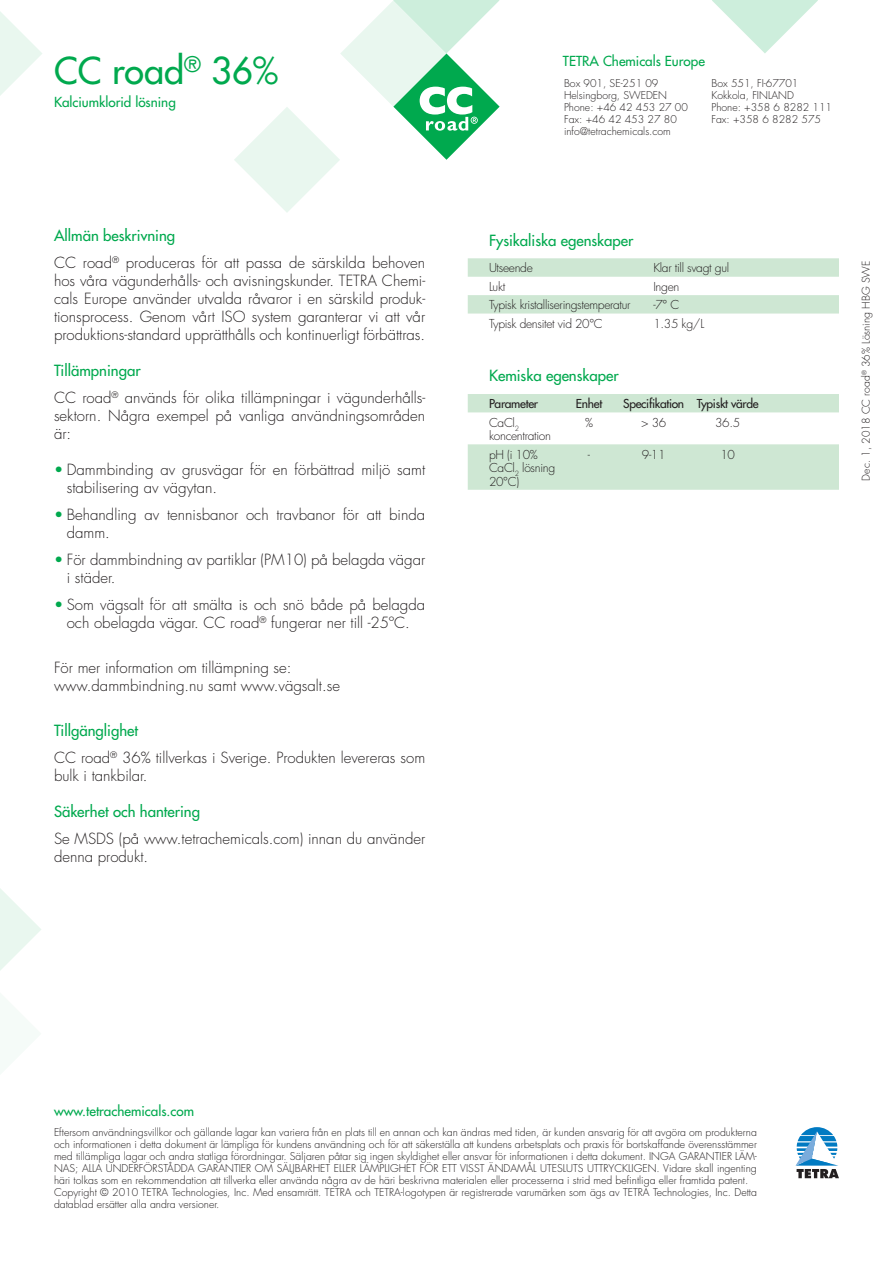
<style>
.page{position:relative;width:893px;height:1263px;background:#fff}
.page>*{position:absolute;margin:0;border:0;box-sizing:border-box;transform-origin:0 0}
.Rubrik_1{font:500 36px "Futura Std";color:#00a94e}
.Brödtext{font:300 15px/18px "Futura Std";color:#231f20}
.Tabell_rubrik{font:500 15px "Futura Std";color:#00a94e}
.Rubrik_2{font:500 15px "Futura Std";color:#00a94e}
.Rubrik_4{font:500 13.5px "Futura Std";color:#00a94e}
.Rubrik_3{font:500 13.5px "Futura Std";color:#00a94e}
.Tabell_text{font:300 12px/13.5px "Futura Std";letter-spacing:-.025em;color:#231f20}
.Tabell_siffror{font:500 12px "Futura Std";letter-spacing:-.025em;color:#231f20}
.Tabell_siffror-2{font:300 12px "Futura Std";letter-spacing:-.025em;color:#231f20}
.Tabell_text-2{font:500 12px "Futura Std";letter-spacing:-.025em;color:#231f20}
.Sidhuvud_Sidfot{font:300 10.5px/12px "Futura Std";color:#231f20;text-align:justify}
.s1{color:#00a94e}
</style>
<div class="page">
<svg style="left:0;top:888px;width:41px;height:83px"></svg>
<svg style="left:0;top:11px;width:42px;height:85px"></svg>
<svg style="left:712px;top:0;width:106px;height:53px"></svg>
<svg style="left:234px;top:0;width:266px;height:212px"></svg>
<svg style="left:795px;top:1127px;width:44px;height:51px"></svg>
<svg style="left:468px;top:394px;width:371px;height:96px"></svg>
<svg style="left:468px;top:258px;width:371px;height:56px"></svg>
<p class="Rubrik_1" style="left:54px;top:48px;width:226px">CC road<sup>®</sup> 36%</p>
<p class="Rubrik_3" style="left:54px;top:93px;width:123px">Kalciumklorid lösning</p>
<p class="Rubrik_2" style="left:54px;top:226px;width:123px">Allmän beskrivning</p>
<p class="Brödtext" style="left:54px;top:254px;width:373px;text-align:justify">CC road<sup>®</sup> produceras för att passa de särskilda behoven hos våra vägunderhålls- och avisningskunder. TETRA Chemi&shy;cals Europe använder utvalda råvaror i en särskild produk&shy;tionsprocess. Genom vårt ISO system garanterar vi att vår produktions-standard upprätthålls och kontinuerligt förbättras.</p>
<p class="Rubrik_2" style="left:54px;top:361px;width:88px">Tillämpningar</p>
<p class="Brödtext" style="left:54px;top:389px;width:373px;text-align:justify">CC road<sup>®</sup> används för olika tillämpningar i vägunderhålls&shy;sektorn. Några exempel på vanliga användningsområden är:</p>
<p class="Brödtext" style="left:67px;top:461px;width:360px;text-indent:-13px"><span class="s1">•</span> Dammbinding av grusvägar för en förbättrad miljö samt stabilisering av vägytan.</p>
<p class="Brödtext" style="left:67px;top:506px;width:360px;text-indent:-13px"><span class="s1">•</span> Behandling av tennisbanor och travbanor för att binda damm.</p>
<p class="Brödtext" style="left:67px;top:551px;width:360px;text-indent:-13px"><span class="s1">•</span> För dammbindning av partiklar (PM10) på belagda vägar i städer.</p>
<p class="Brödtext" style="left:54px;top:596px;width:373px;text-align:center"><span class="s1">•</span> Som vägsalt för att smälta is och snö både på belagda och obelagda vägar. CC road<sup>®</sup> fungerar ner till -25ºC.</p>
<p class="Brödtext" style="left:54px;top:659px;width:239px">För mer information om tillämpning se:</p>
<p class="Brödtext" style="left:54px;top:677px;width:287px">www.dammbindning.nu samt www.vägsalt.se</p>
<p class="Tabell_rubrik" style="left:54px;top:721px;width:86px">Tillgänglighet</p>
<p class="Brödtext" style="left:54px;top:749px;width:373px">CC road<sup>®</sup> 36% tillverkas i Sverige. Produkten levereras som bulk i tankbilar.</p>
<p class="Rubrik_2" style="left:54px;top:802px;width:148px">Säkerhet och hantering</p>
<p class="Brödtext" style="left:54px;top:830px;width:373px">Se MSDS (på www.tetrachemicals.com) innan du använder denna produkt.</p>
<p class="Rubrik_4" style="left:563px;top:52px;width:144px">TETRA Chemicals Europe</p>
<p class="Sidhuvud_Sidfot" style="left:564px;top:78px;width:96px">Box 901, SE-251 09</p>
<p class="Sidhuvud_Sidfot" style="left:564px;top:90px;width:105px">Helsingborg, SWEDEN</p>
<p class="Sidhuvud_Sidfot" style="left:564px;top:102px;width:125px">Phone: +46 42 453 27 00</p>
<p class="Sidhuvud_Sidfot" style="left:564px;top:114px;width:114px">Fax: +46 42 453 27 80</p>
<p class="Sidhuvud_Sidfot" style="left:564px;top:126px;width:108px">info@tetrachemicals.com</p>
<p class="Sidhuvud_Sidfot" style="left:711px;top:78px;width:89px">Box 551, FI-67701</p>
<p class="Sidhuvud_Sidfot" style="left:711px;top:90px;width:84px">Kokkola, FINLAND</p>
<p class="Sidhuvud_Sidfot" style="left:711px;top:102px;width:122px">Phone: +358 6 8282 111</p>
<p class="Sidhuvud_Sidfot" style="left:711px;top:114px;width:111px">Fax: +358 6 8282 575</p>
<p class="Tabell_rubrik" style="left:489px;top:231px;width:146px">Fysikaliska egenskaper</p>
<p class="Tabell_text" style="left:489px;top:262px;width:45px">Utseende</p>
<p class="Tabell_text" style="left:653px;top:262px;width:77px">Klar till svagt gul</p>
<p class="Tabell_text" style="left:489px;top:280px;width:18px">Lukt</p>
<p class="Tabell_text" style="left:653px;top:280px;width:28px">Ingen</p>
<p class="Tabell_text" style="left:489px;top:298px;width:143px">Typisk kristalliseringstemperatur</p>
<p class="Tabell_text" style="left:653px;top:298px;width:27px">-7° C</p>
<p class="Tabell_text" style="left:489px;top:317px;width:115px">Typisk densitet vid 20°C</p>
<p class="Tabell_text" style="left:653px;top:317px;width:52px">1.35 kg/L</p>
<p class="Tabell_rubrik" style="left:489px;top:366px;width:131px">Kemiska egenskaper</p>
<p class="Tabell_text-2" style="left:489px;top:396px;width:51px">Parameter</p>
<p class="Tabell_siffror" style="left:576px;top:396px;width:28px">Enhet</p>
<p class="Tabell_siffror" style="left:623px;top:396px;width:63px">Specifikation</p>
<p class="Tabell_siffror" style="left:697px;top:396px;width:63px">Typiskt värde</p>
<p class="Tabell_text" style="left:489px;top:416px;width:31px">CaCl<sub>2</sub></p>
<p class="Tabell_text" style="left:489px;top:429px;width:64px">koncentration</p>
<p class="Tabell_siffror-2" style="left:585px;top:415px;width:9px">%</p>
<p class="Tabell_siffror-2" style="left:641px;top:415px;width:27px">&gt; 36</p>
<p class="Tabell_siffror-2" style="left:715px;top:415px;width:27px">36.5</p>
<p class="Tabell_text" style="left:489px;top:448px;width:68px">pH (i 10%<br>CaCl<sub>2</sub> lösning</p>
<p class="Tabell_text" style="left:489px;top:475px;width:32px">20°C)</p>
<p class="Tabell_siffror-2" style="left:588px;top:447px;width:4px">-</p>
<p class="Tabell_siffror-2" style="left:642px;top:447px;width:25px">9-11</p>
<p class="Tabell_siffror-2" style="left:720px;top:447px;width:16px">10</p>
<p class="Sidhuvud_Sidfot" style="left:860px;top:480px;width:221px;rotate:-90deg">Dec. 1, 2018 CC road<sup>®</sup> 36% Lösning HBG SWE</p>
<p class="Rubrik_4" style="left:54px;top:1102px;width:142px">www.tetrachemicals.com</p>
<p class="Sidhuvud_Sidfot" style="left:54px;top:1126px;width:704px">Eftersom användningsvillkor och gällande lagar kan variera från en plats till en annan och kan ändras med tiden, är kunden ansvarig för att avgöra om produkterna och informationen i detta dokument är lämpliga för kundens användning och för att säkerställa att kundens arbetsplats och praxis för bortskaffande överensstämmer med tillämpliga lagar och andra statliga förordningar. Säljaren påtar sig ingen skyldighet eller ansvar för informationen i detta dokument. INGA GARANTIER LÄM-NAS; ALLA UNDERFÖRSTÅDDA GARANTIER OM SÄLJBARHET ELLER LÄMPLIGHET FÖR ETT VISST ÄNDAMÅL UTESLUTS UTTRYCKLIGEN. Vidare skall ingenting häri tolkas som en rekommendation att tillverka eller använda några av de häri beskrivna materialen eller processerna i strid med befintliga eller framtida patent.</p>
<p class="Sidhuvud_Sidfot" style="left:54px;top:1186px;width:704px">Copyright © 2010 TETRA Technologies, Inc. Med ensamrätt. TETRA och TETRA-logotypen är registrerade varumärken som ägs av TETRA Technologies, Inc. Detta datablad ersätter alla andra versioner.</p>
</div>
